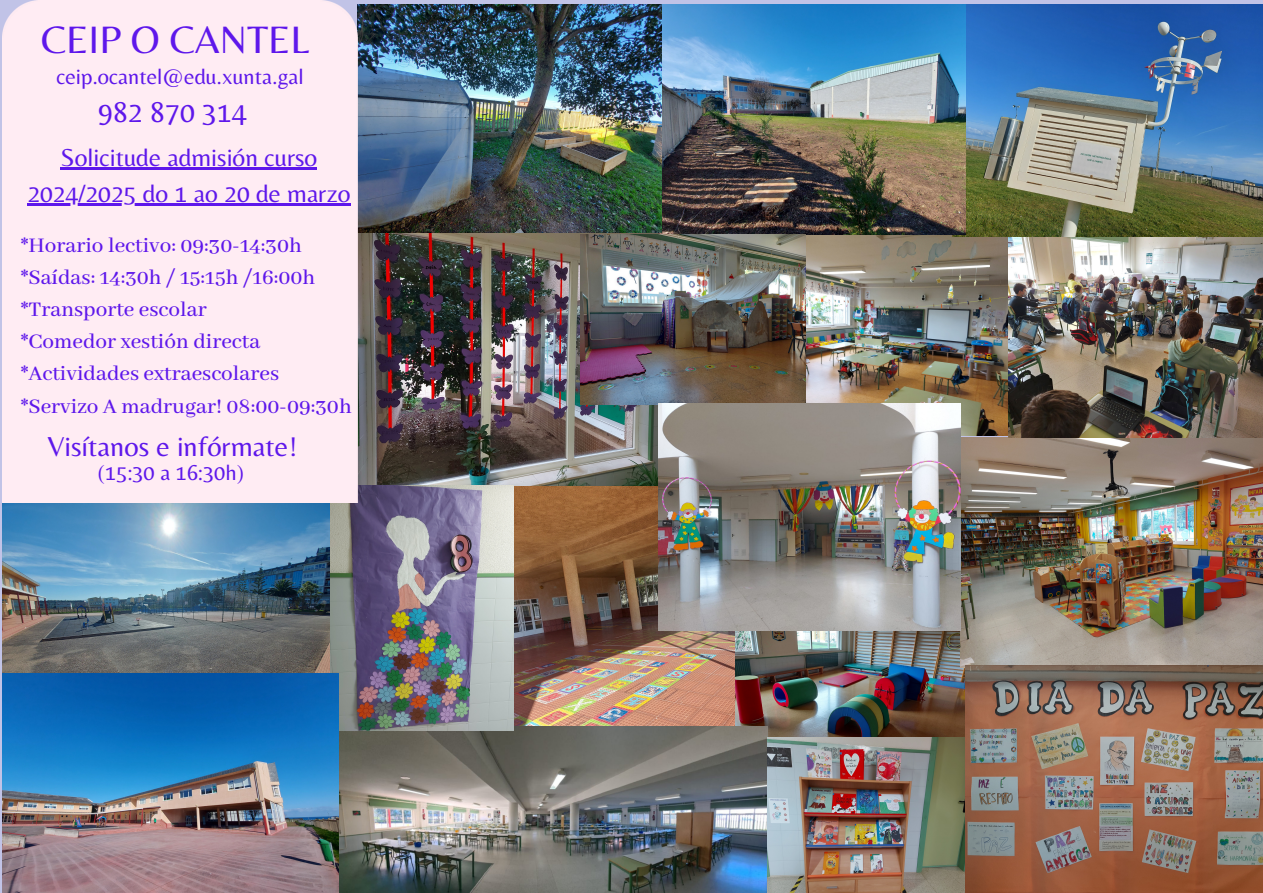
<style>
.page{position:relative;width:1263px;height:893px;background:#fff}
.page>*{position:absolute;margin:0;border:0;box-sizing:border-box;transform-origin:0 0}
.t1{font:39.75px "Belleza";color:#5e17eb}
.t2{font:29.78px "Belleza";color:#5e17eb}
.t3{font:28.5px "Belleza";color:#5e17eb}
.t4{font:25.5px "Belleza";color:#5e17eb}
.t5{font:500 23.17px/32.1px "Abhaya Libre";color:#5e17eb}
.t6{font:22.35px "Belleza";color:#5e17eb}
</style>
<div class="page">
<img style="left:806px;top:235px;width:202px;height:200px">
<img style="left:513px;top:485px;width:222px;height:241px">
<img style="left:735px;top:630px;width:231px;height:107px">
<img style="left:339px;top:726px;width:428px;height:167px">
<img style="left:960px;top:437px;width:303px;height:231px">
<img style="left:357px;top:233px;width:302px;height:252px">
<img style="left:767px;top:737px;width:199px;height:156px">
<img style="left:1008px;top:236px;width:254px;height:202px">
<img style="left:966px;top:666px;width:297px;height:227px">
<img style="left:953px;top:4px;width:310px;height:232px">
<img style="left:659px;top:4px;width:307px;height:231px">
<img style="left:357px;top:4px;width:305px;height:229px">
<img style="left:330px;top:485px;width:183px;height:245px">
<img style="left:3px;top:504px;width:327px;height:169px">
<img style="left:3px;top:673px;width:336px;height:220px">
<div style="left:3px;top:0;width:354px;height:502px;background:#ffecf3"></div>
<img style="left:580px;top:235px;width:226px;height:169px">
<img style="left:659px;top:404px;width:302px;height:226px">
<hr style="left:61px;top:168px;width:256px;height:2px;background:#5e17eb">
<hr style="left:27px;top:203px;width:323px;height:2px;background:#5e17eb">
<p class="t1" style="left:41px;top:16px;width:270px">CEIP O CANTEL</p>
<p class="t6" style="left:56px;top:63px;width:249px">ceip.ocantel@edu.xunta.gal</p>
<p class="t2" style="left:98px;top:94px;width:150px">982 870 314</p>
<p class="t4" style="left:61px;top:142px;width:258px">Solicitude admisión curso</p>
<p class="t4" style="left:27px;top:178px;width:324px">2024/2025 do 1 ao 20 de marzo</p>
<p class="t5" style="left:21px;top:230px;width:333px">*Horario lectivo: 09:30-14:30h *Saídas: 14:30h / 15:15h /16:00h *Transporte escolar<br>*Comedor xestión directa *Actividades extraescolares *Servizo A madrugar! 08:00-09:30h</p>
<p class="t3" style="left:47px;top:430px;width:252px">Visítanos e infórmate!</p>
<p class="t6" style="left:98px;top:459px;width:148px">(15:30 a 16:30h)</p>
</div>
